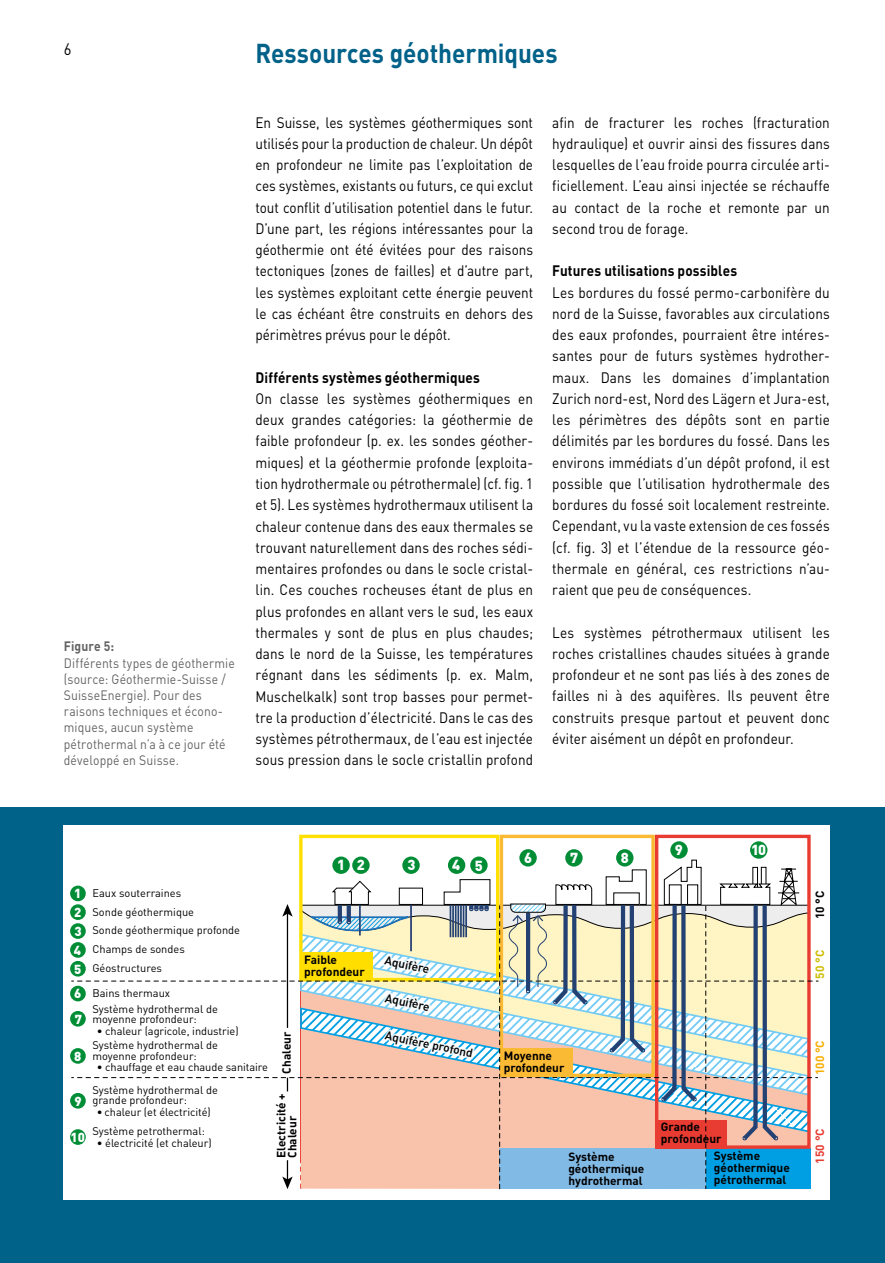
<style>
.page{position:relative;width:885px;height:1263px;background:#fff}
.page>*{position:absolute;margin:0;border:0;box-sizing:border-box;transform-origin:0 0}
.t1{font:700 27px "DINOT";letter-spacing:-.005em;color:#006189;scale:.9 1}
.t2{font:16.5px "DINOT";color:#000;scale:.9 1}
.t3{font:15px/21.3px "DINOT";letter-spacing:.005em;color:#000;text-align:justify;scale:.9 1}
.t4{font:700 15px "DINOT";letter-spacing:.01em;color:#000;scale:.9 1}
.t5{font:900 14.4px "DIN Pro";color:#fff}
.t6{font:13.5px/16.2px "DINOT";letter-spacing:.01em;color:#646363;scale:.9 1}
.t7{font:700 13.5px "DINOT";letter-spacing:.01em;color:#646363;scale:.9 1}
.t8{font:900 12.9px "DIN Pro";color:#fff}
.t9{font:700 11.85px/11.9px "DIN Pro";color:#000}
.t10{font:500 11.85px "DIN Pro";color:#000}
.t11{font:11.85px/10.9px "FFDIN Bold Alternate";color:#000}
.t12{font:700 11.85px "DIN Pro";color:#e83c32}
.t13{font:700 11.85px "DIN Pro";color:#f9ae00}
.t14{font:700 11.85px "DIN Pro";color:#cebc00}
.t15{font:10.95px/10.2px "DIN Pro";color:#000}
.s1{font-weight:900;font-size:12.9px;color:#fff}
</style>
<div class="page">
<div style="left:0;top:808px;width:884px;height:455px;background:#006189"></div>
<div style="left:64px;top:825px;width:765px;height:374px;background:#fff"></div>
<div style="left:299px;top:835px;width:200px;height:146px;border:3px solid #ffe000"></div>
<div style="left:499px;top:835px;width:155px;height:242px;border:3px solid #fbba34"></div>
<svg style="left:332px;top:856px;width:18px;height:18px"></svg>
<svg style="left:352px;top:856px;width:17px;height:18px"></svg>
<svg style="left:402px;top:856px;width:17px;height:18px"></svg>
<svg style="left:448px;top:856px;width:17px;height:18px"></svg>
<svg style="left:470px;top:856px;width:17px;height:18px"></svg>
<div style="left:519px;top:849px;width:17px;height:17px;background:#008d36;border-radius:50%"></div>
<div style="left:565px;top:849px;width:17px;height:17px;background:#008d36;border-radius:50%"></div>
<div style="left:616px;top:849px;width:17px;height:17px;background:#008d36;border-radius:50%"></div>
<div style="left:670px;top:841px;width:17px;height:18px;background:#008d36;border-radius:50%"></div>
<div style="left:750px;top:841px;width:17px;height:18px;background:#008d36;border-radius:50%"></div>
<svg style="left:71px;top:859px;width:747px;height:330px"></svg>
<p class="t2" style="left:64px;top:37px;width:10px">6</p>
<p class="t7" style="left:64px;top:636px;width:57px">Figure 5:</p>
<p class="t6" style="left:64px;top:653px;width:192px">Différents types de géothermie (source: Géothermie-Suisse /<br>SuisseEnergie). Pour des raisons techniques et écono&shy;miques, aucun système pétrothermal n’a à ce jour été développé en Suisse.</p>
<h1 class="t1" style="left:255px;top:32px;width:337px">Ressources géothermiques</h1>
<p class="t3" style="left:255px;top:110px;width:310px">En Suisse, les systèmes géothermiques sont utilisés pour la production de chaleur. Un dépôt en profondeur ne limite pas l’exploitation de ces systèmes, existants ou futurs, ce qui exclut tout conflit d’utilisation potentiel dans le futur.<br>D’une part, les régions intéressantes pour la géothermie ont été évitées pour des raisons tectoniques (zones de failles) et d’autre part, les systèmes exploitant cette énergie peuvent le cas échéant être construits en dehors des périmètres prévus pour le dépôt.</p>
<p class="t4" style="left:255px;top:366px;width:251px">Différents systèmes géothermiques</p>
<p class="t3" style="left:255px;top:387px;width:310px;text-align:left">On classe les systèmes géothermiques en deux grandes catégories: la géothermie de faible profondeur (p. ex. les sondes géother&shy;miques) et la géothermie profonde (exploita&shy;tion hydrothermale ou pétrothermale) (cf. fig. 1 et 5). Les systèmes hydrothermaux utilisent la chaleur contenue dans des eaux thermales se trouvant naturellement dans des roches sédi&shy;mentaires profondes ou dans le socle cristal&shy;lin. Ces couches rocheuses étant de plus en plus profondes en allant vers le sud, les eaux thermales y sont de plus en plus chaudes; dans le nord de la Suisse, les températures régnant dans les sédiments (p. ex. Malm, Muschelkalk) sont trop basses pour permet&shy;tre la production d’électricité. Dans le cas des systèmes pétrothermaux, de l’eau est injectée sous pression dans le socle cristallin profond</p>
<p class="t3" style="left:552px;top:110px;width:310px">afin de fracturer les roches (fracturation hydraulique) et ouvrir ainsi des fissures dans lesquelles de l’eau froide pourra circulée arti&shy;ficiellement. L’eau ainsi injectée se réchauffe au contact de la roche et remonte par un second trou de forage.</p>
<p class="t4" style="left:552px;top:259px;width:207px">Futures utilisations possibles</p>
<p class="t3" style="left:552px;top:280px;width:310px;text-align:left">Les bordures du fossé permo-carbonifère du nord de la Suisse, favorables aux circulations des eaux profondes, pourraient être intéres&shy;santes pour de futurs systèmes hydrother&shy;maux. Dans les domaines d’implantation Zurich nord-est, Nord des Lägern et Jura-est, les périmètres des dépôts sont en partie délimités par les bordures du fossé. Dans les environs immédiats d’un dépôt profond, il est possible que l’utilisation hydrothermale des bordures du fossé soit localement restreinte.<br>Cependant, vu la vaste extension de ces fossés (cf. fig. 3) et l’étendue de la ressource géo&shy;thermale en général, ces restrictions n’au&shy;raient que peu de conséquences.</p>
<p class="t3" style="left:552px;top:620px;width:310px">Les systèmes pétrothermaux utilisent les roches cristallines chaudes situées à grande profondeur et ne sont pas liés à des zones de failles ni à des aquifères. Ils peuvent être construits presque partout et peuvent donc éviter aisément un dépôt en profondeur.</p>
<p class="t15" style="left:74px;top:887px;width:109px"><span class="s1">1</span> Eaux souterraines</p>
<p class="t15" style="left:74px;top:906px;width:121px"><span class="s1">2</span> Sonde géothermique</p>
<p class="t15" style="left:74px;top:925px;width:167px"><span class="s1">3</span> Sonde géothermique profonde</p>
<p class="t15" style="left:74px;top:944px;width:112px"><span class="s1">4</span> Champs de sondes</p>
<p class="t15" style="left:74px;top:963px;width:89px"><span class="s1">5</span> Géostructures</p>
<p class="t5" style="left:337px;top:855px;width:29px">1 2</p>
<p class="t5" style="left:407px;top:855px;width:10px">3</p>
<p class="t5" style="left:452px;top:855px;width:32px">4 5</p>
<p class="t9" style="left:304px;top:953px;width:62px">Faible profondeur</p>
<p class="t10" style="left:387px;top:952px;width:47px;rotate:12deg">Aquifère</p>
<p class="t5" style="left:524px;top:848px;width:10px">6</p>
<p class="t5" style="left:570px;top:848px;width:10px">7</p>
<p class="t5" style="left:620px;top:848px;width:10px">8</p>
<p class="t5" style="left:675px;top:840px;width:10px">9</p>
<p class="t5" style="left:751px;top:840px;width:17px">10</p>
<p class="t9" style="left:813px;top:919px;width:30px;rotate:-90deg">10 °C</p>
<p class="t14" style="left:811px;top:979px;width:30px;rotate:-90deg">50 °C</p>
<p class="t15" style="left:74px;top:987px;width:97px"><span class="s1">6</span> Bains thermaux</p>
<p class="t10" style="left:387px;top:989px;width:47px;rotate:12deg">Aquifère</p>
<p class="t8" style="left:75px;top:1010px;width:9px">7</p>
<p class="t15" style="left:92px;top:1003px;width:127px">Système hydrothermal de moyenne profondeur:</p>
<p class="t15" style="left:97px;top:1025px;width:143px">• chaleur (agricole, industrie)</p>
<p class="t10" style="left:387px;top:1027px;width:91px;rotate:12deg">Aquifère profond</p>
<p class="t11" style="left:281px;top:1074px;width:44px;rotate:-90deg">Chaleur</p>
<p class="t11" style="left:275px;top:1158px;width:66px;rotate:-90deg">Electricité +<br>Chaleur</p>
<p class="t13" style="left:811px;top:1075px;width:37px;rotate:-90deg">100 °C</p>
<p class="t15" style="left:92px;top:1040px;width:127px">Système hydrothermal de moyenne profondeur:</p>
<p class="t9" style="left:504px;top:1049px;width:62px">Moyenne profondeur</p>
<p class="t8" style="left:74px;top:1047px;width:9px">8</p>
<p class="t15" style="left:97px;top:1062px;width:173px">• chauffage et eau chaude sanitaire</p>
<p class="t15" style="left:92px;top:1084px;width:127px">Système hydrothermal de grande profondeur:</p>
<p class="t15" style="left:92px;top:1126px;width:114px">Système petrothermal:</p>
<p class="t12" style="left:811px;top:1163px;width:37px;rotate:-90deg">150 °C</p>
<p class="t8" style="left:74px;top:1092px;width:9px">9</p>
<p class="t15" style="left:97px;top:1106px;width:116px">• chaleur (et électricité)</p>
<p class="t9" style="left:661px;top:1120px;width:62px">Grande profondeur</p>
<p class="t8" style="left:70px;top:1128px;width:16px">10</p>
<p class="t15" style="left:97px;top:1137px;width:116px">• électricité (et chaleur)</p>
<p class="t9" style="left:568px;top:1150px;width:77px">Système géothermique hydrothermal</p>
<p class="t9" style="left:713px;top:1149px;width:77px">Système géothermique pétrothermal</p>
</div>
